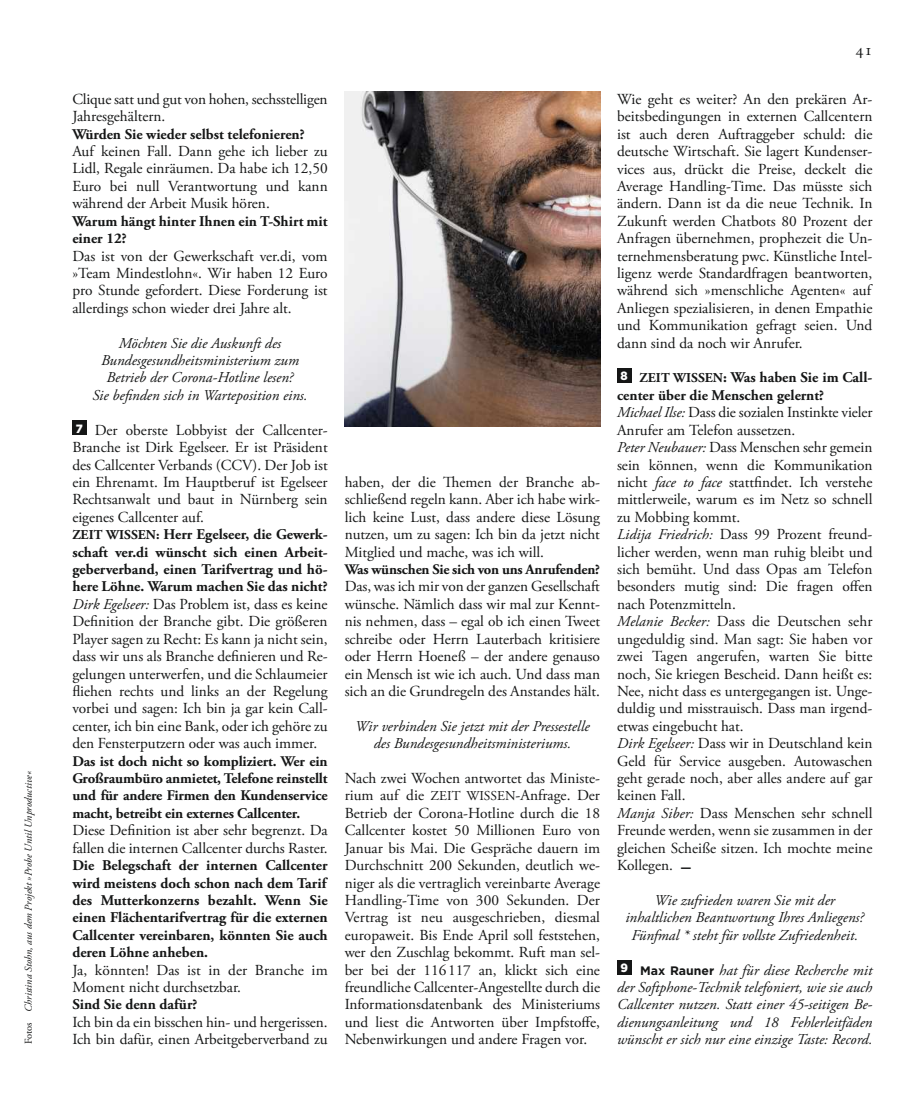
<style>
.page{position:relative;width:915px;height:1115px;background:#fff}
.page>*{position:absolute;margin:0;border:0;box-sizing:border-box;transform-origin:0 0}
.t1{font:16.5px "Zeit Garamond Pro";color:#151616}
.t2{font:15.3px/17.4px "Zeit Garamond Pro";color:#151616;text-align:justify}
.t3{font:italic 15px/17.4px "Zeit Garamond Pro";color:#151616;text-align:center}
.t4{font:700 14.85px/17.4px "Zeit Garamond Pro";color:#151616}
.t5{font:700 14.7px/17.4px "Zeit Garamond Pro";letter-spacing:-.01em;color:#151616;text-align:justify}
.t6{font:700 14.55px "Zeit Garamond Pro";letter-spacing:-.01em;color:#151616}
.t7{font:900 12px "Gotham";color:#fff;scale:.95 1}
.t8{font:italic 10.5px "Zeit Garamond Pro";color:#151616}
.t9{font:10.5px "Zeit Garamond Pro";color:#151616}
.s1{font-size:13.5px}
.s2{font-style:italic;font-size:15px}
.s3{font-style:italic}
.s4{font-family:"Gotham";font-weight:700;font-style:normal;font-size:12.3px}
</style>
<div class="page">
<img style="left:344px;top:91px;width:256px;height:335px">
<div style="left:72px;top:420px;width:14px;height:14px;background:#151616"></div>
<div style="left:617px;top:368px;width:14px;height:14px;background:#151616"></div>
<div style="left:617px;top:960px;width:14px;height:14px;background:#151616"></div>
<p class="t1" style="left:855px;top:39px;width:18px">41</p>
<p class="t2" style="left:617px;top:91px;width:257px">Wie geht es weiter? An den prekären Ar&shy;beitsbedingungen in externen Callcentern ist auch deren Auftraggeber schuld: die deutsche Wirtschaft. Sie lagert Kundenser&shy;vices aus, drückt die Preise, deckelt die Average Handling-Time. Das müsste sich ändern. Dann ist da die neue Technik. In Zukunft werden Chatbots 80 Prozent der Anfragen übernehmen, prophezeit die Un&shy;ternehmensberatung pwc. Künstliche Intel&shy;ligenz werde Standardfragen beantworten, während sich »menschliche Agenten« auf Anliegen spezialisieren, in denen Empathie und Kommunikation gefragt seien. Und dann sind da noch wir Anrufer.</p>
<p class="t4" style="left:617px;top:369px;width:257px;text-indent:23px"><span class="s1">ZEIT WISSEN</span>: Was haben Sie im Call&shy;center über die Menschen gelernt?</p>
<p class="t2" style="left:617px;top:404px;width:257px;text-align:left"><span class="s2">Michael Ilse:</span> Dass die sozialen Instinkte vieler Anrufer am Telefon aussetzen.<br><span class="s2">Peter Neubauer:</span> Dass Menschen sehr gemein sein können, wenn die Kommunikation nicht <span class="s3">face to face</span> stattfindet. Ich verstehe mittlerweile, warum es im Netz so schnell zu Mobbing kommt.<br><span class="s2">Lidija Friedrich:</span> Dass 99 Prozent freund&shy;licher werden, wenn man ruhig bleibt und sich bemüht. Und dass Opas am Telefon besonders mutig sind: Die fragen offen nach Potenzmitteln.<br><span class="s2">Melanie Becker:</span> Dass die Deutschen sehr ungeduldig sind. Man sagt: Sie haben vor zwei Tagen angerufen, warten Sie bitte noch, Sie kriegen Bescheid. Dann heißt es:<br>Nee, nicht dass es untergegangen ist. Unge&shy;duldig und misstrauisch. Dass man irgend&shy;etwas eingebucht hat.<br><span class="s2">Dirk Egelseer:</span> Dass wir in Deutschland kein Geld für Service ausgeben. Autowaschen geht gerade noch, aber alles andere auf gar keinen Fall.<br><span class="s2">Manja Siber:</span> Dass Menschen sehr schnell Freunde werden, wenn sie zusammen in der gleichen Scheiße sitzen. Ich mochte meine Kollegen. <sub>—</sub></p>
<p class="t3" style="left:625px;top:891px;width:240px">Wie zufrieden waren Sie mit der inhaltlichen Beantwortung Ihres Anliegens?<br>Fünfmal * steht für vollste Zufriedenheit.</p>
<p class="t3" style="left:617px;top:961px;width:257px;text-align:justify;text-indent:23px"><span class="s4">Max Rauner</span> hat für diese Recherche mit der Softphone-Technik telefoniert, wie sie auch Callcenter nutzen. Statt einer 45-seitigen Be&shy;dienungsanleitung und 18 Fehlerleitfäden</p>
<p class="t2" style="left:72px;top:91px;width:257px">Clique satt und gut von hohen, sechsstelligen<br>Jahresgehältern.</p>
<p class="t4" style="left:72px;top:125px;width:234px">Würden Sie wieder selbst telefonieren?</p>
<p class="t2" style="left:72px;top:143px;width:257px">Auf keinen Fall. Dann gehe ich lieber zu Lidl, Regale einräumen. Da habe ich 12,50<br>Euro bei null Verantwortung und kann während der Arbeit Musik hören.</p>
<p class="t4" style="left:72px;top:212px;width:257px">Warum hängt hinter Ihnen ein T-Shirt mit einer 12?</p>
<p class="t2" style="left:72px;top:247px;width:257px">Das ist von der Gewerkschaft ver.di, vom »Team Mindestlohn«. Wir haben 12 Euro pro Stunde gefordert. Diese Forderung ist allerdings schon wieder drei Jahre alt.</p>
<p class="t3" style="left:92px;top:334px;width:217px">Möchten Sie die Auskunft des Bundesgesundheitsministerium zum Betrieb der Corona-Hotline lesen?<br>Sie befinden sich in Warteposition eins.</p>
<p class="t2" style="left:72px;top:421px;width:257px;text-indent:22px">Der oberste Lobbyist der Callcenter-Branche ist Dirk Egelseer. Er ist Präsident des Callcenter Verbands (CCV). Der Job ist ein Ehrenamt. Im Hauptberuf ist Egelseer Rechtsanwalt und baut in Nürnberg sein eigenes Callcenter auf.</p>
<p class="t4" style="left:72px;top:526px;width:257px;text-align:justify"><span class="s1">ZEIT WISSEN:</span> Herr Egelseer, die Gewerk&shy;schaft ver.di wünscht sich einen Arbeit&shy;geberverband, einen Tarifvertrag und hö&shy;here Löhne. Warum machen Sie das nicht?</p>
<p class="t2" style="left:72px;top:595px;width:257px"><span class="s2">Dirk Egelseer:</span> Das Problem ist, dass es keine Definition der Branche gibt. Die größeren Player sagen zu Recht: Es kann ja nicht sein, dass wir uns als Branche definieren und Re&shy;gelungen unterwerfen, und die Schlaumeier fliehen rechts und links an der Regelung vorbei und sagen: Ich bin ja gar kein Call&shy;center, ich bin eine Bank, oder ich gehöre zu den Fensterputzern oder was auch immer.</p>
<p class="t5" style="left:72px;top:752px;width:257px">Das ist doch nicht so kompliziert. Wer ein Großraumbüro anmietet, Telefone reinstellt und für andere Firmen den Kundenservice macht, betreibt ein externes Callcenter.</p>
<p class="t2" style="left:72px;top:822px;width:257px">Diese Definition ist aber sehr begrenzt. Da fallen die internen Callcenter durchs Raster.</p>
<p class="t4" style="left:72px;top:856px;width:257px;text-align:justify">Die Belegschaft der internen Callcenter wird meistens doch schon nach dem Tarif des Mutterkonzerns bezahlt. Wenn Sie einen Flächentarifvertrag für die externen Callcenter vereinbaren, könnten Sie auch deren Löhne anheben.</p>
<p class="t2" style="left:72px;top:961px;width:257px">Ja, könnten! Das ist in der Branche im<br>Moment nicht durchsetzbar.</p>
<p class="t4" style="left:72px;top:995px;width:127px">Sind Sie denn dafür?</p>
<p class="t2" style="left:72px;top:1013px;width:257px">Ich bin da ein bisschen hin- und hergerissen.<br>Ich bin dafür, einen Arbeitgeberverband zu</p>
<p class="t7" style="left:620px;top:367px;width:9px">8</p>
<p class="t7" style="left:76px;top:420px;width:9px">7</p>
<p class="t2" style="left:344px;top:474px;width:257px">haben, der die Themen der Branche ab&shy;schließend regeln kann. Aber ich habe wirk&shy;lich keine Lust, dass andere diese Lösung nutzen, um zu sagen: Ich bin da jetzt nicht Mitglied und mache, was ich will.</p>
<p class="t6" style="left:344px;top:560px;width:257px">Was wünschen Sie sich von uns Anrufenden?</p>
<p class="t2" style="left:344px;top:578px;width:257px">Das, was ich mir von der ganzen Gesellschaft wünsche. Nämlich dass wir mal zur Kennt&shy;nis nehmen, dass – egal ob ich einen Tweet schreibe oder Herrn Lauterbach kritisiere oder Herrn Hoeneß – der andere genauso ein Mensch ist wie ich auch. Und dass man sich an die Grundregeln des Anstandes hält.</p>
<p class="t3" style="left:355px;top:717px;width:236px">Wir verbinden Sie jetzt mit der Pressestelle des Bundesgesundheitsministeriums.</p>
<p class="t2" style="left:344px;top:769px;width:257px">Nach zwei Wochen antwortet das Ministe&shy;rium auf die <span class="s1">ZEIT WISSEN</span>-Anfrage. Der Betrieb der Corona-Hotline durch die 18<br>Callcenter kostet 50 Millionen Euro von Januar bis Mai. Die Gespräche dauern im Durchschnitt 200 Sekunden, deutlich we&shy;niger als die vertraglich vereinbarte Average Handling-Time von 300 Sekunden. Der Vertrag ist neu ausgeschrieben, diesmal europaweit. Bis Ende April soll feststehen, wer den Zuschlag bekommt. Ruft man sel&shy;ber bei der 116117 an, klickt sich eine freundliche Callcenter-Angestellte durch die Informationsdatenbank des Ministeriums und liest die Antworten über Impfstoffe, Nebenwirkungen und andere Fragen vor.</p>
<p class="t8" style="left:22px;top:1011px;width:242px;rotate:-90deg">Christina Stohn, aus dem Projekt »Probe Until Unproductive«</p>
<p class="t7" style="left:620px;top:959px;width:9px">9</p>
<p class="t9" style="left:22px;top:1043px;width:24px;rotate:-90deg">Fotos</p>
<p class="t3" style="left:617px;top:1030px;width:257px">wünscht er sich nur eine einzige Taste: Record.</p>
</div>
